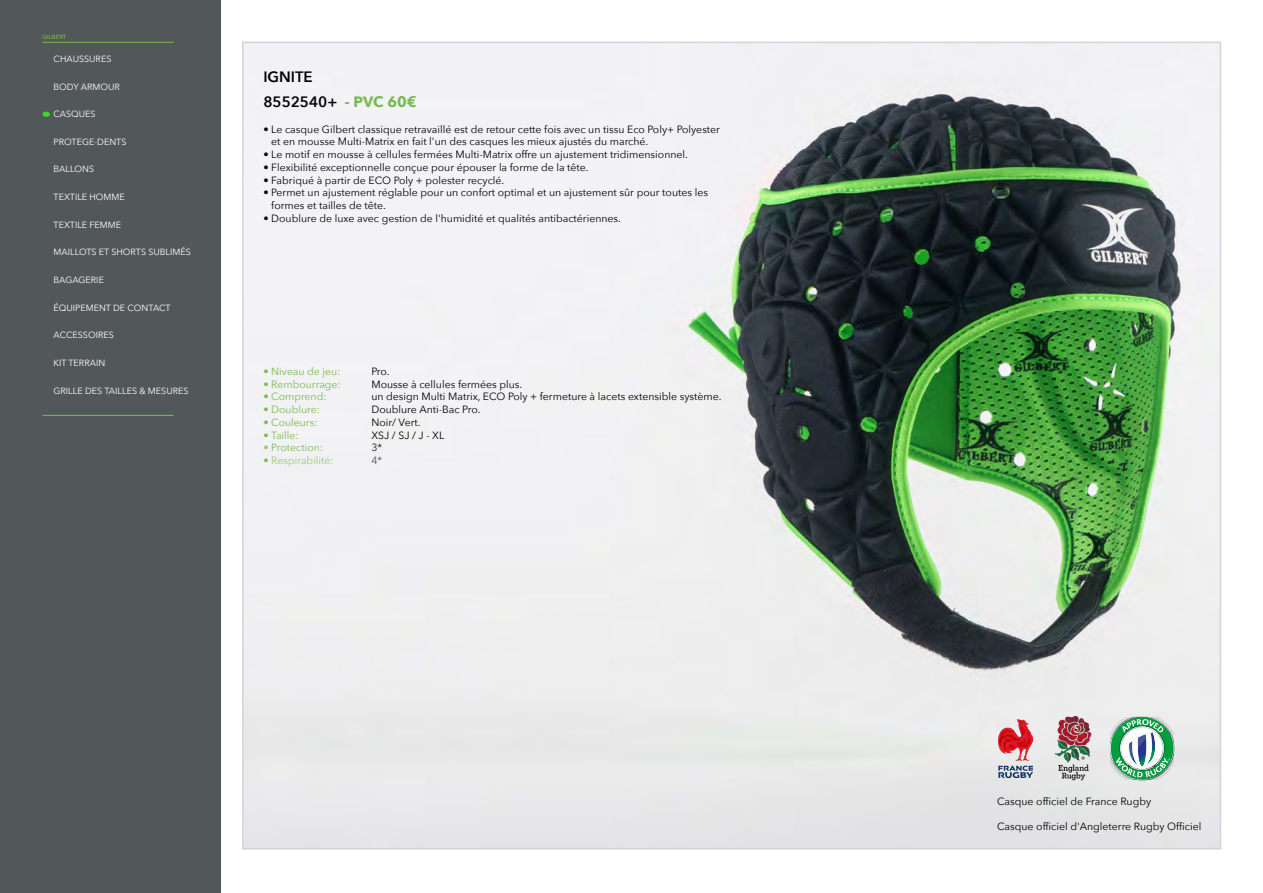
<style>
.page{position:relative;width:1263px;height:893px;background:#fff}
.page>*{position:absolute;margin:0;border:0;box-sizing:border-box;transform-origin:0 0}
.t1{font:600 15px/25.5px "Avenir Next";color:#020203}
.t2{font:10.5px/12.8px "Avenir Next";color:#000}
.t3{font:10.5px "Avenir Next";color:#78ba50}
.t4{font:10.5px "Avenir Next";color:#9ac874}
.t5{font:10.5px "Avenir Next";color:#222228}
.t6{font:10.5px "Avenir Next";color:#575756}
.t7{font:9px "Avenir Next";color:#fff}
.t8{font:500 6px "Avenir Next";color:#78ba50}
.s1{color:#000}
.s2{font-weight:700;color:#78ba50}
.s3{color:#9ac874}
.s4{color:#78ba50}
</style>
<div class="page">
<div style="left:0;top:0;width:221px;height:893px;background:#52575a"></div>
<hr style="left:43px;top:42px;width:131px;height:1px;background:#78ba50">
<hr style="left:43px;top:415px;width:131px;height:1px;background:#78ba50">
<svg style="left:43px;top:112px;width:7px;height:5px"></svg>
<img style="left:245px;top:45px;width:973px;height:801px">
<svg style="left:1111px;top:717px;width:62px;height:62px"></svg>
<img style="left:1049px;top:713px;width:47px;height:70px">
<img style="left:998px;top:719px;width:34px;height:58px">
<p class="t8" style="left:43px;top:31px;width:25px">GILBERT</p>
<p class="t7" style="left:54px;top:51px;width:59px">CHAUSSURES</p>
<p class="t7" style="left:54px;top:79px;width:68px">BODY ARMOUR</p>
<p class="t7" style="left:54px;top:106px;width:44px">CASQUES</p>
<p class="t7" style="left:54px;top:134px;width:74px">PROTEGE-DENTS</p>
<p class="t7" style="left:54px;top:162px;width:42px">BALLONS</p>
<p class="t7" style="left:54px;top:189px;width:73px">TEXTILE HOMME</p>
<p class="t7" style="left:54px;top:217px;width:69px">TEXTILE FEMME</p>
<p class="t7" style="left:54px;top:245px;width:139px">MAILLOTS ET SHORTS SUBLIMÉS</p>
<p class="t7" style="left:54px;top:272px;width:52px">BAGAGERIE</p>
<p class="t7" style="left:54px;top:300px;width:119px">ÉQUIPEMENT DE CONTACT</p>
<p class="t7" style="left:54px;top:328px;width:62px">ACCESSOIRES</p>
<p class="t7" style="left:54px;top:355px;width:53px">KIT TERRAIN</p>
<p class="t7" style="left:54px;top:383px;width:136px">GRILLE DES TAILLES &amp; MESURES</p>
<h1 class="t1" style="left:263px;top:63px;width:155px"><span class="s1">IGNITE<br></span>8552540+ <span class="s2">- PVC 60€</span></h1>
<p class="t2" style="left:271px;top:122px;width:450px;text-indent:-8px">• Le casque Gilbert classique retravaillé est de retour cette fois avec un tissu Eco Poly+ Polyester et en mousse Multi-Matrix en fait l'un des casques les mieux ajustés du marché.</p>
<p class="t2" style="left:263px;top:148px;width:426px">• Le motif en mousse à cellules fermées Multi-Matrix offre un ajustement tridimensionnel.</p>
<p class="t2" style="left:263px;top:160px;width:327px">• Flexibilité exceptionnelle conçue pour épouser la forme de la tête.</p>
<p class="t2" style="left:263px;top:173px;width:242px">• Fabriqué à partir de ECO Poly + polester recyclé.</p>
<p class="t2" style="left:271px;top:186px;width:438px;text-indent:-8px">• Permet un ajustement réglable pour un confort optimal et un ajustement sûr pour toutes les formes et tailles de tête.</p>
<p class="t2" style="left:263px;top:211px;width:359px">• Doublure de luxe avec gestion de l'humidité et qualités antibactériennes.</p>
<p class="t3" style="left:263px;top:362px;width:79px">• Niveau de jeu:</p>
<p class="t2" style="left:371px;top:364px;width:20px">Pro.</p>
<p class="t3" style="left:263px;top:375px;width:79px">• Rembourrage:</p>
<p class="t2" style="left:371px;top:377px;width:152px">Mousse à cellules fermées plus.</p>
<p class="t3" style="left:263px;top:388px;width:65px">• Comprend:</p>
<p class="t2" style="left:371px;top:390px;width:352px">un design Multi Matrix, ECO Poly + fermeture à lacets extensible système.</p>
<p class="t3" style="left:263px;top:401px;width:58px">• Doublure:</p>
<p class="t2" style="left:371px;top:403px;width:111px">Doublure Anti-Bac Pro.</p>
<p class="t3" style="left:263px;top:413px;width:56px">• Couleurs:</p>
<p class="t2" style="left:371px;top:415px;width:50px">Noir/ Vert.</p>
<p class="t3" style="left:263px;top:426px;width:37px">• Taille:</p>
<p class="t2" style="left:371px;top:428px;width:74px">XSJ / SJ / J - XL</p>
<p class="t3" style="left:263px;top:439px;width:61px"><span class="s3">•</span> Protection:</p>
<p class="t5" style="left:371px;top:439px;width:12px">3*</p>
<p class="t4" style="left:263px;top:452px;width:72px"><span class="s4">•</span> Respirabilité:</p>
<p class="t6" style="left:371px;top:452px;width:12px">4*</p>
<p class="t2" style="left:997px;top:794px;width:155px">Casque officiel de France Rugby</p>
<p class="t2" style="left:997px;top:820px;width:206px">Casque officiel d'Angleterre Rugby Officiel</p>
</div>
